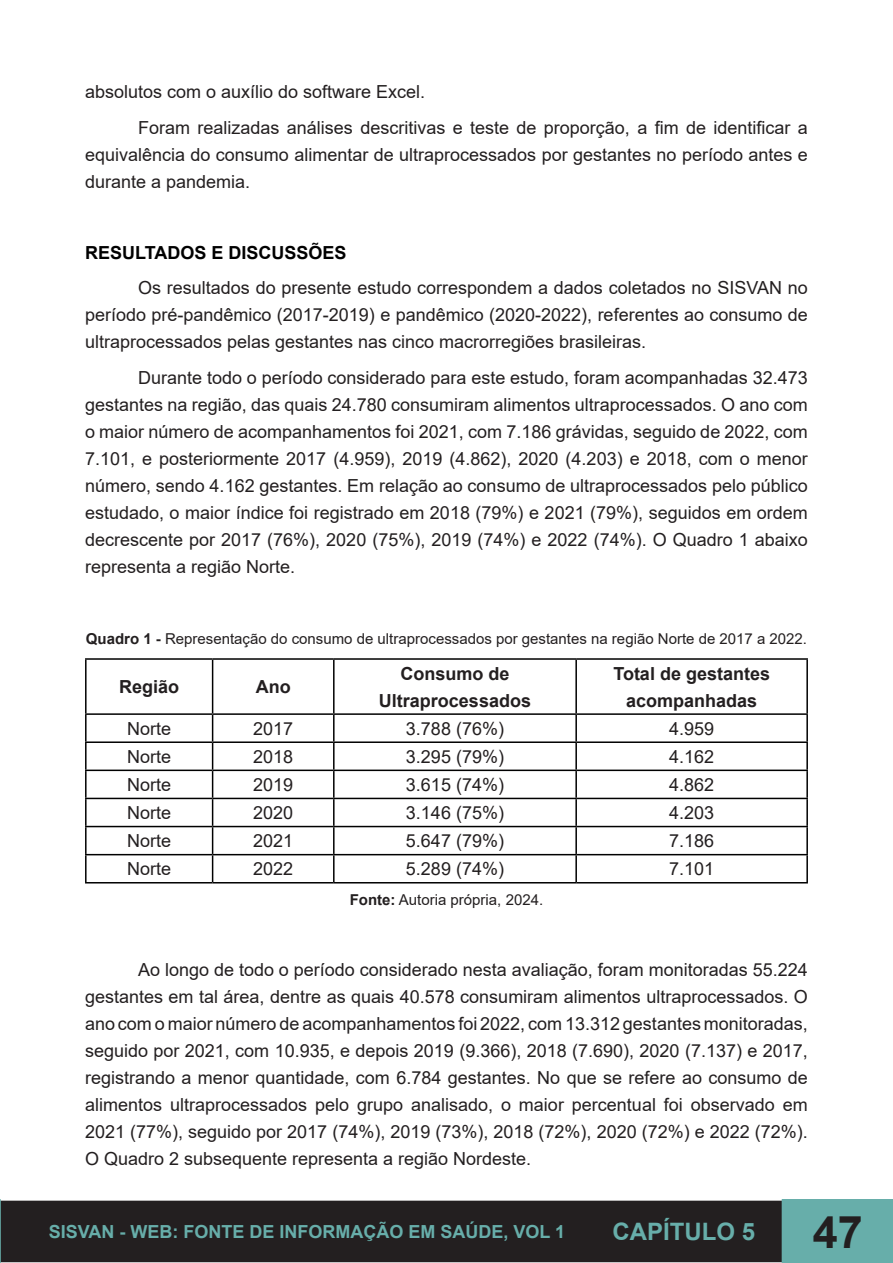
<style>
.page{position:relative;width:893px;height:1263px;background:#fff}
.page>*{position:absolute;margin:0;border:0;box-sizing:border-box;transform-origin:0 0}
.t1{font:700 45px "Arial";color:#231f20}
.t2{font:700 24px "Arial";color:#67aeaa}
.t3{font:18px/27px "Arial";color:#231f20;text-align:justify}
.t4{font:700 18px/27px "Arial";color:#231f20;text-align:center}
.t5{font:700 18px "Arial";color:#67aeaa}
.t6{font:700 18px "Arial";color:#000}
.t7{font:15px "Arial";color:#231f20}
.s1{font-weight:700}
</style>
<div class="page">
<div style="left:1px;top:1201px;width:782px;height:60px;background:#231f20"></div>
<div style="left:0;top:1201px;width:784px;height:61px;border:2px solid #231f20"></div>
<svg style="left:0;top:1199px;width:1px;height:64px"></svg>
<div style="left:782px;top:1200px;width:111px;height:63px;background:#67aeaa"></div>
<div style="left:782px;top:1199px;width:111px;height:64px;border:2px solid #67aeaa"></div>
<hr style="left:85px;top:658px;width:128px;height:2px;background:#000">
<hr style="left:85px;top:660px;width:2px;height:53px;background:#000">
<hr style="left:213px;top:658px;width:121px;height:2px;background:#000">
<hr style="left:212px;top:660px;width:1px;height:53px;background:#000">
<hr style="left:334px;top:658px;width:242px;height:2px;background:#000">
<hr style="left:333px;top:660px;width:2px;height:53px;background:#000">
<hr style="left:576px;top:658px;width:232px;height:2px;background:#000">
<hr style="left:575px;top:660px;width:2px;height:53px;background:#000">
<hr style="left:806px;top:660px;width:2px;height:53px;background:#000">
<hr style="left:85px;top:713px;width:128px;height:2px;background:#000">
<hr style="left:85px;top:715px;width:2px;height:26px;background:#000">
<hr style="left:213px;top:713px;width:121px;height:2px;background:#000">
<hr style="left:334px;top:713px;width:242px;height:2px;background:#000">
<hr style="left:333px;top:715px;width:2px;height:26px;background:#000">
<hr style="left:576px;top:713px;width:232px;height:2px;background:#000">
<hr style="left:575px;top:715px;width:2px;height:26px;background:#000">
<hr style="left:806px;top:715px;width:2px;height:26px;background:#000">
<hr style="left:85px;top:741px;width:128px;height:2px;background:#000">
<hr style="left:85px;top:743px;width:2px;height:26px;background:#000">
<hr style="left:213px;top:741px;width:121px;height:2px;background:#000">
<hr style="left:334px;top:741px;width:242px;height:2px;background:#000">
<hr style="left:333px;top:743px;width:2px;height:26px;background:#000">
<hr style="left:576px;top:741px;width:232px;height:2px;background:#000">
<hr style="left:575px;top:743px;width:2px;height:26px;background:#000">
<hr style="left:806px;top:743px;width:2px;height:26px;background:#000">
<hr style="left:85px;top:769px;width:128px;height:2px;background:#000">
<hr style="left:85px;top:771px;width:2px;height:27px;background:#000">
<hr style="left:213px;top:769px;width:121px;height:2px;background:#000">
<hr style="left:334px;top:769px;width:242px;height:2px;background:#000">
<hr style="left:333px;top:771px;width:2px;height:27px;background:#000">
<hr style="left:576px;top:769px;width:232px;height:2px;background:#000">
<hr style="left:575px;top:771px;width:2px;height:27px;background:#000">
<hr style="left:806px;top:771px;width:2px;height:27px;background:#000">
<hr style="left:85px;top:798px;width:128px;height:1px;background:#000">
<hr style="left:85px;top:799px;width:2px;height:27px;background:#000">
<hr style="left:213px;top:798px;width:121px;height:1px;background:#000">
<hr style="left:334px;top:798px;width:242px;height:1px;background:#000">
<hr style="left:333px;top:799px;width:2px;height:27px;background:#000">
<hr style="left:576px;top:798px;width:232px;height:1px;background:#000">
<hr style="left:575px;top:799px;width:2px;height:27px;background:#000">
<hr style="left:806px;top:799px;width:2px;height:27px;background:#000">
<hr style="left:85px;top:826px;width:128px;height:1px;background:#000">
<hr style="left:85px;top:827px;width:2px;height:27px;background:#000">
<hr style="left:213px;top:826px;width:121px;height:1px;background:#000">
<hr style="left:334px;top:826px;width:242px;height:1px;background:#000">
<hr style="left:333px;top:827px;width:2px;height:27px;background:#000">
<hr style="left:576px;top:826px;width:232px;height:1px;background:#000">
<hr style="left:575px;top:827px;width:2px;height:27px;background:#000">
<hr style="left:806px;top:827px;width:2px;height:27px;background:#000">
<hr style="left:85px;top:854px;width:128px;height:1px;background:#000">
<hr style="left:85px;top:855px;width:2px;height:27px;background:#000">
<hr style="left:213px;top:854px;width:121px;height:1px;background:#000">
<svg style="left:212px;top:715px;width:1px;height:167px"></svg>
<hr style="left:334px;top:854px;width:242px;height:1px;background:#000">
<hr style="left:333px;top:855px;width:2px;height:27px;background:#000">
<hr style="left:576px;top:854px;width:232px;height:1px;background:#000">
<hr style="left:575px;top:855px;width:2px;height:27px;background:#000">
<hr style="left:806px;top:855px;width:2px;height:27px;background:#000">
<hr style="left:85px;top:882px;width:128px;height:1px;background:#000">
<hr style="left:213px;top:882px;width:121px;height:1px;background:#000">
<hr style="left:334px;top:882px;width:242px;height:1px;background:#000">
<hr style="left:576px;top:882px;width:232px;height:1px;background:#000">
<p class="t3" style="left:85px;top:78px;width:342px">absolutos com o auxílio do software Excel.</p>
<p class="t3" style="left:85px;top:114px;width:724px;text-indent:53px">Foram realizadas análises descritivas e teste de proporção, a fim de identificar a equivalência do consumo alimentar de ultraprocessados por gestantes no período antes e durante a pandemia.</p>
<p class="t6" style="left:85px;top:240px;width:263px">RESULTADOS E DISCUSSÕES</p>
<p class="t3" style="left:85px;top:274px;width:724px;text-indent:53px">Os resultados do presente estudo correspondem a dados coletados no SISVAN no período pré-pandêmico (2017-2019) e pandêmico (2020-2022), referentes ao consumo de ultraprocessados pelas gestantes nas cinco macrorregiões brasileiras.</p>
<p class="t3" style="left:85px;top:364px;width:724px;text-indent:53px">Durante todo o período considerado para este estudo, foram acompanhadas 32.473 gestantes na região, das quais 24.780 consumiram alimentos ultraprocessados. O ano com o maior número de acompanhamentos foi 2021, com 7.186 grávidas, seguido de 2022, com 7.101, e posteriormente 2017 (4.959), 2019 (4.862), 2020 (4.203) e 2018, com o menor número, sendo 4.162 gestantes. Em relação ao consumo de ultraprocessados pelo público estudado, o maior índice foi registrado em 2018 (79%) e 2021 (79%), seguidos em ordem decrescente por 2017 (76%), 2020 (75%), 2019 (74%) e 2022 (74%). O Quadro 1 abaixo representa a região Norte.</p>
<p class="t7" style="left:86px;top:628px;width:723px"><span class="s1">Quadro 1 -</span> Representação do consumo de ultraprocessados por gestantes na região Norte de 2017 a 2022.</p>
<p class="t4" style="left:119px;top:673px;width:62px">Região</p>
<p class="t4" style="left:256px;top:673px;width:36px">Ano</p>
<p class="t4" style="left:379px;top:660px;width:154px">Consumo de<br>Ultraprocessados</p>
<p class="t4" style="left:613px;top:660px;width:158px">Total de gestantes acompanhadas</p>
<p class="t3" style="left:127px;top:715px;width:46px">Norte</p>
<p class="t3" style="left:253px;top:715px;width:42px">2017</p>
<p class="t3" style="left:406px;top:715px;width:100px">3.788 (76%)</p>
<p class="t3" style="left:669px;top:715px;width:47px">4.959</p>
<p class="t3" style="left:127px;top:743px;width:46px">Norte</p>
<p class="t3" style="left:253px;top:743px;width:42px">2018</p>
<p class="t3" style="left:406px;top:743px;width:100px">3.295 (79%)</p>
<p class="t3" style="left:669px;top:743px;width:47px">4.162</p>
<p class="t3" style="left:127px;top:771px;width:46px">Norte</p>
<p class="t3" style="left:253px;top:771px;width:42px">2019</p>
<p class="t3" style="left:406px;top:771px;width:100px">3.615 (74%)</p>
<p class="t3" style="left:669px;top:771px;width:47px">4.862</p>
<p class="t3" style="left:127px;top:799px;width:46px">Norte</p>
<p class="t3" style="left:253px;top:799px;width:42px">2020</p>
<p class="t3" style="left:406px;top:799px;width:100px">3.146 (75%)</p>
<p class="t3" style="left:669px;top:799px;width:47px">4.203</p>
<p class="t3" style="left:127px;top:827px;width:46px">Norte</p>
<p class="t3" style="left:253px;top:827px;width:42px">2021</p>
<p class="t3" style="left:406px;top:827px;width:100px">5.647 (79%)</p>
<p class="t3" style="left:669px;top:827px;width:47px">7.186</p>
<p class="t3" style="left:127px;top:855px;width:46px">Norte</p>
<p class="t3" style="left:253px;top:855px;width:42px">2022</p>
<p class="t3" style="left:406px;top:855px;width:100px">5.289 (74%)</p>
<p class="t3" style="left:669px;top:855px;width:47px">7.101</p>
<p class="t7" style="left:350px;top:889px;width:195px"><span class="s1">Fonte:</span> Autoria própria, 2024.</p>
<p class="t3" style="left:85px;top:955px;width:724px;text-indent:53px">Ao longo de todo o período considerado nesta avaliação, foram monitoradas 55.224 gestantes em tal área, dentre as quais 40.578 consumiram alimentos ultraprocessados. O ano com o maior número de acompanhamentos foi 2022, com 13.312 gestantes monitoradas, seguido por 2021, com 10.935, e depois 2019 (9.366), 2018 (7.690), 2020 (7.137) e 2017, registrando a menor quantidade, com 6.784 gestantes. No que se refere ao consumo de alimentos ultraprocessados pelo grupo analisado, o maior percentual foi observado em 2021 (77%), seguido por 2017 (74%), 2019 (73%), 2018 (72%), 2020 (72%) e 2022 (72%).<br>O Quadro 2 subsequente representa a região Nordeste.</p>
<p class="t5" style="left:49px;top:1219px;width:518px">SISVAN - WEB: FONTE DE INFORMAÇÃO EM SAÚDE, VOL 1</p>
<h2 class="t2" style="left:612px;top:1215px;width:144px">CAPÍTULO 5</h2>
<h1 class="t1" style="left:813px;top:1200px;width:52px">47</h1>
</div>
